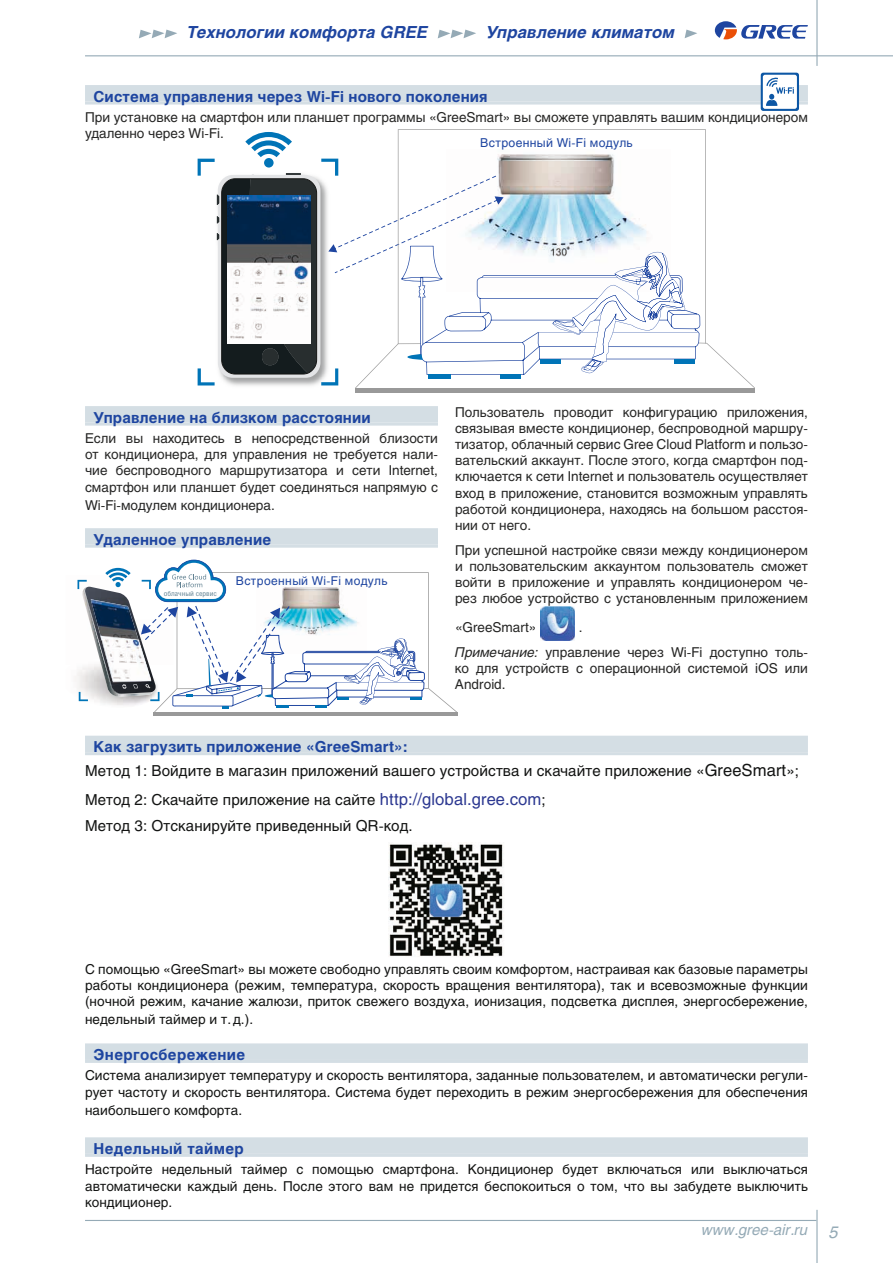
<style>
.page{position:relative;width:893px;height:1263px;background:#fff}
.page>*{position:absolute;margin:0;border:0;box-sizing:border-box;transform-origin:0 0}
.t1{font:italic 700 16.5px "Helios C";letter-spacing:.01em;color:#1e45a0}
.t2{font:italic 16.5px "Helios C";color:#95aab6}
.t3{font:15px/24px "Helios C";letter-spacing:.005em;color:#131413}
.t4{font:700 15px "Helios C";letter-spacing:.01em;color:#1e45a0}
.t5{font:italic 15px "Helios C";color:#95aab6}
.t6{font:13.5px/16.2px "Helios C";color:#262625;text-align:justify}
.t7{font:13.5px/16.2px "Helios C";letter-spacing:.005em;color:#131413;text-align:justify}
.t8{font:12.15px "Helios C";letter-spacing:.03em;color:#1e45a0}
.t9{font:12px "Helios C";letter-spacing:.03em;color:#1e45a0}
.t10{font:7.05px "Helios Cond";color:#628292;scale:1.1 1}
.s1{font-style:italic}
.s2{font-weight:700;color:#1e45a0}
.s3{font-size:16.5px}
.s4{font-size:16.5px;color:#2c3891}
</style>
<div class="page">
<svg style="left:715px;top:21px;width:93px;height:18px"></svg>
<hr style="left:816px;top:1210px;width:2px;height:53px;background:#95aab6">
<hr style="left:816px;top:0;width:2px;height:66px;background:#95aab6">
<hr style="left:85px;top:55px;width:808px;height:1px;background:#95aab6">
<hr style="left:85px;top:1220px;width:731px;height:1px;background:#95aab6">
<svg style="left:139px;top:30px;width:38px;height:8px"></svg>
<svg style="left:438px;top:30px;width:38px;height:8px"></svg>
<svg style="left:685px;top:30px;width:12px;height:8px"></svg>
<div style="left:85px;top:406px;width:353px;height:17px;background:#d4dee4"></div>
<hr style="left:85px;top:423px;width:353px;height:3px;background:#d4dee4">
<div style="left:85px;top:528px;width:353px;height:17px;background:#d4dee4"></div>
<hr style="left:85px;top:545px;width:353px;height:3px;background:#d4dee4">
<img style="left:75px;top:670px;width:30px;height:34px">
<img style="left:81px;top:589px;width:24px;height:108px">
<img style="left:84px;top:589px;width:15px;height:105px">
<img style="left:85px;top:587px;width:20px;height:53px">
<img style="left:99px;top:640px;width:6px;height:54px">
<img style="left:91px;top:599px;width:14px;height:41px">
<img style="left:102px;top:640px;width:3px;height:41px">
<hr style="left:154px;top:713px;width:304px;height:3px;background:#999">
<svg style="left:77px;top:580px;width:10px;height:9px"></svg>
<svg style="left:79px;top:692px;width:9px;height:9px"></svg>
<svg style="left:105px;top:560px;width:353px;height:153px"></svg>
<img style="left:540px;top:606px;width:35px;height:35px">
<div style="left:85px;top:736px;width:723px;height:16px;background:#d4dee4"></div>
<hr style="left:85px;top:752px;width:723px;height:3px;background:#d4dee4">
<div style="left:85px;top:1043px;width:723px;height:17px;background:#d4dee4"></div>
<hr style="left:85px;top:1060px;width:723px;height:3px;background:#d4dee4">
<div style="left:85px;top:1137px;width:723px;height:17px;background:#d4dee4"></div>
<hr style="left:85px;top:1154px;width:723px;height:3px;background:#d4dee4">
<img style="left:389px;top:842px;width:114px;height:115px">
<div style="left:85px;top:85px;width:723px;height:17px;background:#d4dee4"></div>
<hr style="left:85px;top:102px;width:723px;height:3px;background:#d4dee4">
<div style="left:356px;top:388px;width:399px;height:5px;background:#999"></div>
<svg style="left:198px;top:132px;width:557px;height:256px"></svg>
<img style="left:227px;top:196px;width:83px;height:147px">
<div style="left:761px;top:73px;width:38px;height:38px;background:linear-gradient(to right,#185fa9,#0854a3);border-radius:3px"></div>
<div style="left:763px;top:75px;width:34px;height:34px;background:#fff;border-radius:2px"></div>
<svg style="left:766px;top:77px;width:28px;height:29px"></svg>
<p class="t1" style="left:187px;top:23px;width:242px">Технологии комфорта GREE</p>
<p class="t1" style="left:486px;top:23px;width:190px">Управление климатом</p>
<p class="t4" style="left:94px;top:87px;width:396px">Система управления через Wi-Fi нового поколения</p>
<p class="t6" style="left:85px;top:109px;width:724px">При установке на смартфон или планшет программы «GreeSmart» вы сможете управлять вашим кондиционером удаленно через Wi-Fi.</p>
<p class="t8" style="left:480px;top:136px;width:154px">Встроенный Wi-Fi модуль</p>
<p class="t4" style="left:94px;top:409px;width:279px">Управление на близком расстоянии</p>
<p class="t6" style="left:85px;top:430px;width:354px">Если вы находитесь в непосредственной близости от кондиционера, для управления не требуется нали&shy;чие беспроводного маршрутизатора и сети Internet, смартфон или планшет будет соединяться напрямую с</p>
<p class="t6" style="left:85px;top:497px;width:191px">Wi-Fi-модулем кондиционера.</p>
<p class="t4" style="left:94px;top:531px;width:179px">Удаленное управление</p>
<p class="t9" style="left:236px;top:574px;width:153px">Встроенный Wi-Fi модуль</p>
<p class="t10" style="left:164px;top:589px;width:50px">облачный сервис</p>
<p class="t6" style="left:455px;top:404px;width:354px">Пользователь проводит конфигурацию приложения, связывая вместе кондиционер, беспроводной маршру&shy;тизатор, облачный сервис Gree Cloud Platform и пользо&shy;вательский аккаунт. После этого, когда смартфон под&shy;ключается к сети Internet и пользователь осуществляет вход в приложение, становится возможным управлять работой кондиционера, находясь на большом расстоя&shy;нии от него.</p>
<p class="t6" style="left:455px;top:542px;width:354px">При успешной настройке связи между кондиционером и пользовательским аккаунтом пользователь сможет войти в приложение и управлять кондиционером че&shy;рез любое устройство с установленным приложением</p>
<p class="t6" style="left:455px;top:619px;width:83px">«GreeSmart»</p>
<p class="t6" style="left:455px;top:615px;width:354px;line-height:24.8px;text-indent:124px">.<br><span class="s1">Примечание:</span> управление через Wi-Fi доступно толь-</p>
<p class="t6" style="left:455px;top:660px;width:354px">ко для устройств с операционной системой iOS или<br>Android.</p>
<p class="t3" style="left:85px;top:735px;width:715px;text-indent:9px"><span class="s2">Как загрузить приложение «GreeSmart»:<br></span>Метод 1: Войдите в магазин приложений вашего устройства и скачайте приложение «<span class="s3">GreeSmart</span>»;</p>
<p class="t3" style="left:85px;top:786px;width:462px;line-height:26.5px">Метод 2: Скачайте приложение на сайте <span class="s4">http://global.gree.com</span>;<br>Метод 3: Отсканируйте приведенный QR-код.</p>
<p class="t7" style="left:85px;top:961px;width:724px">С помощью «GreeSmart» вы можете свободно управлять своим комфортом, настраивая как базовые параметры работы кондиционера (режим, температура, скорость вращения вентилятора), так и всевозможные функции (ночной режим, качание жалюзи, приток свежего воздуха, ионизация, подсветка дисплея, энергосбережение,</p>
<p class="t7" style="left:85px;top:1011px;width:170px">недельный таймер и т.д.).</p>
<p class="t4" style="left:94px;top:1046px;width:153px">Энергосбережение</p>
<p class="t7" style="left:85px;top:1067px;width:724px">Система анализирует температуру и скорость вентилятора, заданные пользователем, и автоматически регули&shy;рует частоту и скорость вентилятора. Система будет переходить в режим энергосбережения для обеспечения</p>
<p class="t7" style="left:85px;top:1101px;width:159px">наибольшего комфорта.</p>
<p class="t4" style="left:94px;top:1140px;width:152px">Недельный таймер</p>
<p class="t7" style="left:85px;top:1161px;width:724px">Настройте недельный таймер с помощью смартфона. Кондиционер будет включаться или выключаться автоматически каждый день. После этого вам не придется беспокоиться о том, что вы забудете выключить кондиционер.</p>
<p class="t5" style="left:702px;top:1221px;width:108px">www.gree-air.ru</p>
<p class="t2" style="left:829px;top:1222px;width:11px">5</p>
</div>
